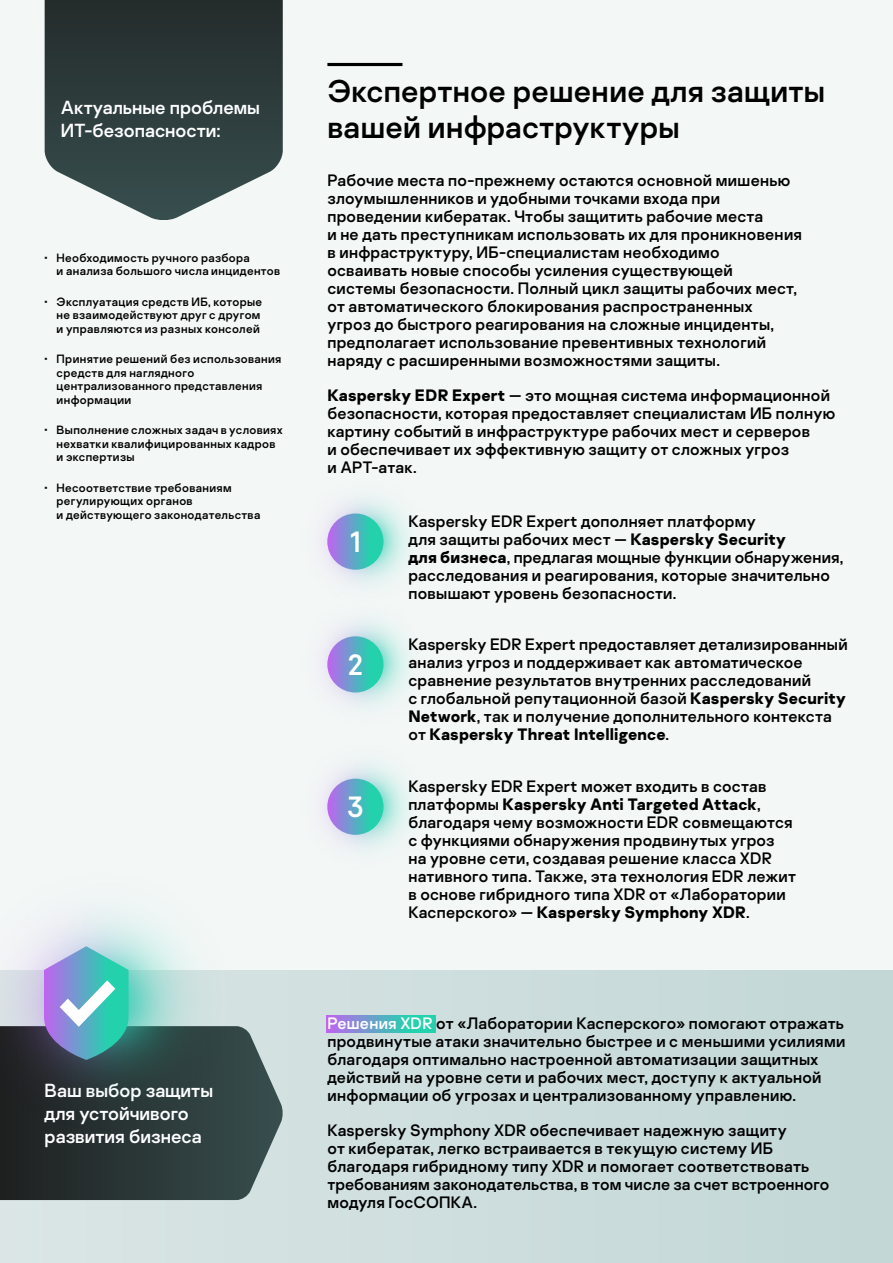
<style>
.page{position:relative;width:893px;height:1263px;background:#f3f7f6}
.page>*{position:absolute;margin:0;border:0;box-sizing:border-box;transform-origin:0 0}
.t1{font:31.5px/36px "Kaspersky Sans";letter-spacing:.01em;color:#000}
.t2{font:29.25px "Kaspersky Sans";color:#fff}
.h5_v2{font:18.9px/23px "Kaspersky Sans";color:#fff}
.t3{font:16.5px/18px "Kaspersky Sans";letter-spacing:.015em;color:#000}
.t4{font:12px/13.5px "Kaspersky Sans";letter-spacing:.03em;color:#000}
.s1{font-weight:700}
.s2{color:#fff}
</style>
<div class="page">
<svg style="left:45px;top:0;width:238px;height:220px;background:#445151"></svg>
<div style="left:0;top:970px;width:893px;height:293px;background:#ccdcdc"></div>
<svg style="left:326px;top:1015px;width:109px;height:18px;background:#5fa7c6"></svg>
<svg style="left:0;top:1026px;width:283px;height:174px;background:#3f4c4c"></svg>
<hr style="left:327px;top:63px;width:75px;height:3px;background:#000">
<img style="left:0;top:913px;width:231px;height:217px">
<svg style="left:44px;top:946px;width:85px;height:114px;background:#72aac1"></svg>
<img style="left:322px;top:498px;width:88px;height:87px">
<svg style="left:327px;top:513px;width:56px;height:57px;background:#61a9c7"></svg>
<img style="left:322px;top:620px;width:88px;height:87px">
<svg style="left:327px;top:636px;width:56px;height:56px;background:#60a8c6"></svg>
<img style="left:322px;top:763px;width:88px;height:87px">
<svg style="left:327px;top:779px;width:56px;height:56px;background:#60a8c6"></svg>
<p class="h5_v2" style="left:61px;top:96px;width:200px">Актуальные проблемы<br>ИТ‑безопасности:</p>
<p class="t4" style="left:57px;top:251px;width:225px;text-indent:-12px">• Необходимость ручного разбора<br>и анализа большого числа инцидентов</p>
<p class="t4" style="left:57px;top:295px;width:207px;text-indent:-12px">• Эксплуатация средств ИБ, которые не взаимодействуют друг с другом и управляются из разных консолей</p>
<p class="t4" style="left:57px;top:352px;width:226px;text-indent:-12px">• Принятие решений без использования средств для наглядного централизованного представления информации</p>
<p class="t4" style="left:57px;top:423px;width:228px;text-indent:-12px">• Выполнение сложных задач в условиях нехватки квалифицированных кадров и экспертизы</p>
<p class="t4" style="left:57px;top:481px;width:205px;text-indent:-12px">• Несоответствие требованиям регулирующих органов<br>и действующего законодательства</p>
<p class="h5_v2" style="left:45px;top:1079px;width:170px">Ваш выбор защиты для устойчивого развития бизнеса</p>
<h3 class="t1" style="left:327px;top:73px;width:499px">Экспертное решение для защиты вашей инфраструктуры</h3>
<p class="t3" style="left:327px;top:171px;width:476px">Рабочие места по-прежнему остаются основной мишенью злоумышленников и удобными точками входа при проведении кибератак. Чтобы защитить рабочие места<br>и не дать преступникам использовать их для проникновения в инфраструктуру, ИБ-специалистам необходимо осваивать новые способы усиления существующей системы безопасности. Полный цикл защиты рабочих мест, от автоматического блокирования распространенных<br>угроз до быстрого реагирования на сложные инциденты, предполагает использование превентивных технологий наряду с расширенными возможностями защиты.</p>
<p class="t3" style="left:327px;top:386px;width:509px"><span class="s1">Kaspersky EDR Expert</span> — это мощная система информационной безопасности, которая предоставляет специалистам ИБ полную картину событий в инфраструктуре рабочих мест и серверов<br>и обеспечивает их эффективную защиту от сложных угроз<br>и APT-атак.</p>
<p class="t2" style="left:350px;top:524px;width:12px">1</p>
<p class="t2" style="left:348px;top:647px;width:16px">2</p>
<p class="t2" style="left:347px;top:789px;width:18px">3</p>
<p class="t3" style="left:408px;top:512px;width:436px">Kaspersky EDR Expert дополняет платформу<br>для защиты рабочих мест — <span class="s1">Kaspersky Security<br>для бизнеса</span>, предлагая мощные функции обнаружения, расследования и реагирования, которые значительно повышают уровень безопасности.</p>
<p class="t3" style="left:408px;top:635px;width:441px">Kaspersky EDR Expert предоставляет детализированный анализ угроз и поддерживает как автоматическое сравнение результатов внутренних расследований<br>с глобальной репутационной базой <span class="s1">Kaspersky Security Network</span>, так и получение дополнительного контекста от <span class="s1">Kaspersky Threat Intelligence</span>.</p>
<p class="t3" style="left:408px;top:777px;width:389px">Kaspersky EDR Expert может входить в состав платформы <span class="s1">Kaspersky Anti Targeted Attack</span>, благодаря чему возможности EDR совмещаются с функциями обнаружения продвинутых угроз на уровне сети, создавая решение класса XDR нативного типа. Также, эта технология EDR лежит в основе гибридного типа XDR от «Лаборатории Касперского» — <span class="s1">Kaspersky Symphony XDR</span>.</p>
<p class="t3" style="left:327px;top:1014px;width:520px"><span class="s2">Решения XDR</span> от «Лаборатории Касперского» помогают отражать продвинутые атаки значительно быстрее и с меньшими усилиями благодаря оптимально настроенной автоматизации защитных действий на уровне сети и рабочих мест, доступу к актуальной информации об угрозах и централизованному управлению.</p>
<p class="t3" style="left:327px;top:1121px;width:504px">Kaspеrsky Symphony XDR обеспечивает надежную защиту<br>от кибератак, легко встраивается в текущую систему ИБ благодаря гибридному типу XDR и помогает соответствовать требованиям законодательства, в том числе за счет встроенного модуля ГосСОПКА.</p>
</div>
